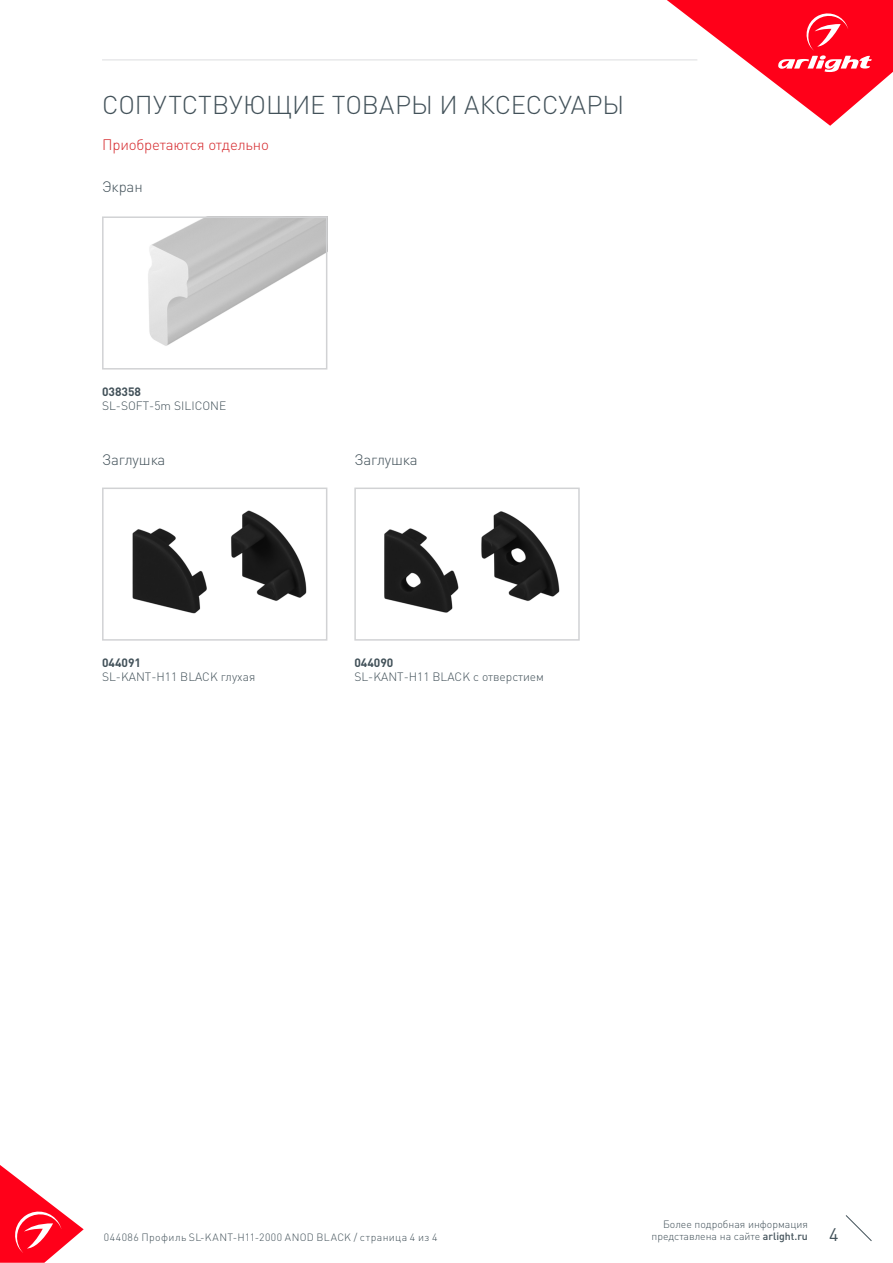
<style>
.page{position:relative;width:893px;height:1263px;background:#fff}
.page>*{position:absolute;margin:0;border:0;box-sizing:border-box;transform-origin:0 0}
.t1{font:300 25.5px "DIN Pro";color:#425159}
.t2{font:18px "DIN Pro";color:#425159}
.t3{font:300 15px "DIN Pro";letter-spacing:-.01em;color:#d5262a}
.t4{font:300 15px "DIN Pro";letter-spacing:-.01em;color:#425159}
.t5{font:300 12px "DIN Pro";color:#425159}
.t6{font:700 12px "DIN Pro";color:#425159}
.t7{font:300 10.5px "DIN Pro";color:#425159}
.t8{font:300 10.5px "DIN Pro";letter-spacing:.04em;color:#425159}
.s1{font-weight:500}
</style>
<div class="page">
<svg style="left:0;top:1165px;width:84px;height:98px"></svg>
<svg style="left:845px;top:1215px;width:27px;height:26px"></svg>
<svg style="left:667px;top:0;width:226px;height:126px"></svg>
<hr style="left:102px;top:60px;width:595px;height:1px;background:#dcdddf">
<img style="left:132px;top:510px;width:175px;height:104px">
<div style="left:102px;top:487px;width:225px;height:154px;border:2px solid #d1d2d4"></div>
<img style="left:384px;top:511px;width:176px;height:102px">
<div style="left:354px;top:487px;width:226px;height:154px;border:2px solid #d1d2d4"></div>
<img style="left:148px;top:219px;width:176px;height:127px">
<div style="left:102px;top:216px;width:225px;height:154px;border:2px solid #d1d2d4"></div>
<p class="t1" style="left:102px;top:87px;width:524px">СОПУТСТВУЮЩИЕ ТОВАРЫ И АКСЕССУАРЫ</p>
<p class="t3" style="left:102px;top:134px;width:168px">Приобретаются отдельно</p>
<p class="t4" style="left:102px;top:177px;width:42px">Экран</p>
<p class="t6" style="left:102px;top:383px;width:41px">038358</p>
<p class="t5" style="left:102px;top:398px;width:126px">SL-SOFT-5m SILICONE</p>
<p class="t4" style="left:102px;top:449px;width:65px">Заглушка</p>
<p class="t4" style="left:354px;top:449px;width:65px">Заглушка</p>
<p class="t6" style="left:102px;top:654px;width:41px">044091</p>
<p class="t5" style="left:102px;top:669px;width:155px">SL-KANT-H11 BLACK глухая</p>
<p class="t6" style="left:354px;top:654px;width:41px">044090</p>
<p class="t5" style="left:354px;top:669px;width:191px">SL-KANT-H11 BLACK c отверстием</p>
<p class="t7" style="left:663px;top:1216px;width:146px">Более подробная информация</p>
<p class="t7" style="left:651px;top:1229px;width:158px">представлена на сайте <span class="s1">arlight.ru</span></p>
<p class="t8" style="left:104px;top:1230px;width:335px">044086 Профиль SL-KANT-H11-2000 ANOD BLACK / страница 4 из 4</p>
<h2 class="t2" style="left:829px;top:1222px;width:11px">4</h2>
</div>
